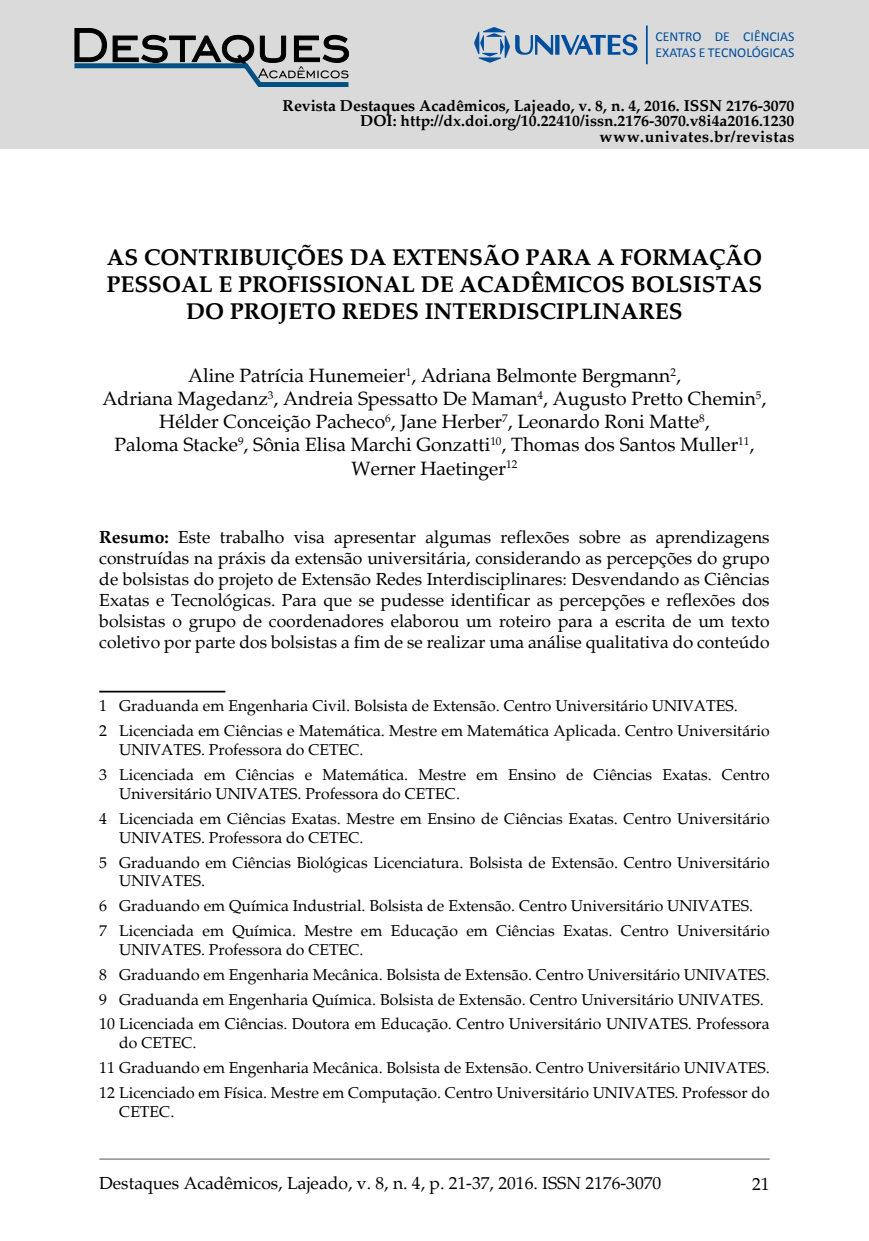
<style>
.page{position:relative;width:869px;height:1241px;background:#fff}
.page>*{position:absolute;margin:0;border:0;box-sizing:border-box;transform-origin:0 0}
.t1{font:700 22.75px/27.3px "Palatino";color:#000;text-align:center}
.t2{font:19.25px/23.1px "Palatino";color:#000;text-align:center}
.t3{font:17.5px/21px "Palatino";color:#000;text-align:justify}
.t4{font:15.75px/24.8px "Palatino";color:#000}
.t5{font:700 15.75px/15.8px "Palatino";color:#000;text-align:right}
.t6{font:13.65px/16.4px "Calibri";color:#004f9f}
.s1{font-weight:700}
</style>
<div class="page">
<hr style="left:99px;top:1157px;width:670px;height:2px;background:#9c9da2">
<div style="left:0;top:0;width:868px;height:149px;background:#dadada"></div>
<svg style="left:555px;top:35px;width:4px;height:20px"></svg>
<svg style="left:515px;top:35px;width:38px;height:20px"></svg>
<svg style="left:561px;top:34px;width:76px;height:21px"></svg>
<svg style="left:474px;top:27px;width:35px;height:36px"></svg>
<hr style="left:645px;top:25px;width:2px;height:39px;background:#004f9f">
<svg style="left:74px;top:28px;width:275px;height:59px"></svg>
<hr style="left:99px;top:690px;width:126px;height:2px;background:#000">
<p class="t6" style="left:655px;top:28px;width:140px">CENTRO DE CIÊNCIAS<br>EXATAS E TECNOLÓGICAS</p>
<p class="t5" style="left:282px;top:98px;width:513px">Revista Destaques Acadêmicos, Lajeado, v. 8, n. 4, 2016. ISSN 2176-3070<br>DOI: http://dx.doi.org/10.22410/issn.2176-3070.v8i4a2016.1230 www.univates.br/revistas</p>
<h1 class="t1" style="left:106px;top:243px;width:657px">AS CONTRIBUIÇÕES DA EXTENSÃO PARA A FORMAÇÃO<br>PESSOAL E PROFISSIONAL DE ACADÊMICOS BOLSISTAS<br>DO PROJETO REDES INTERDISCIPLINARES</h1>
<p class="t2" style="left:103px;top:364px;width:665px">Aline Patrícia Hunemeier<sup>1</sup>, Adriana Belmonte Bergmann<sup>2</sup>,<br>Adriana Magedanz<sup>3</sup>, Andreia Spessatto De Maman<sup>4</sup>, Augusto Pretto Chemin<sup>5</sup>, Hélder Conceição Pacheco<sup>6</sup>, Jane Herber<sup>7</sup>, Leonardo Roni Matte<sup>8</sup>,<br>Paloma Stacke<sup>9</sup>, Sônia Elisa Marchi Gonzatti<sup>10</sup>, Thomas dos Santos Muller<sup>11</sup>, Werner Haetinger<sup>12</sup></p>
<p class="t3" style="left:99px;top:526px;width:671px"><span class="s1">Resumo:</span> Este trabalho visa apresentar algumas reflexões sobre as aprendizagens construídas na práxis da extensão universitária, considerando as percepções do grupo de bolsistas do projeto de Extensão Redes Interdisciplinares: Desvendando as Ciências Exatas e Tecnológicas. Para que se pudesse identificar as percepções e reflexões dos bolsistas o grupo de coordenadores elaborou um roteiro para a escrita de um texto coletivo por parte dos bolsistas a fim de se realizar uma análise qualitativa do conteúdo</p>
<p class="t4" style="left:99px;top:693px;width:671px">1 Graduanda em Engenharia Civil. Bolsista de Extensão. Centro Universitário UNIVATES.<br>2 Licenciada em Ciências e Matemática. Mestre em Matemática Aplicada. Centro Universitário</p>
<p class="t4" style="left:99px;top:737px;width:671px;text-indent:20px">UNIVATES. Professora do CETEC.<br>3 Licenciada em Ciências e Matemática. Mestre em Ensino de Ciências Exatas. Centro</p>
<p class="t4" style="left:99px;top:781px;width:671px;text-indent:20px">Universitário UNIVATES. Professora do CETEC.<br>4 Licenciada em Ciências Exatas. Mestre em Ensino de Ciências Exatas. Centro Universitário</p>
<p class="t4" style="left:99px;top:825px;width:671px;text-indent:20px">UNIVATES. Professora do CETEC.<br>5 Graduando em Ciências Biológicas Licenciatura. Bolsista de Extensão. Centro Universitário</p>
<p class="t4" style="left:99px;top:868px;width:671px;text-indent:20px">UNIVATES.<br>6 Graduando em Química Industrial. Bolsista de Extensão. Centro Universitário UNIVATES.<br>7 Licenciada em Química. Mestre em Educação em Ciências Exatas. Centro Universitário</p>
<p class="t4" style="left:99px;top:937px;width:671px;text-indent:20px">UNIVATES. Professora do CETEC.<br>8 Graduando em Engenharia Mecânica. Bolsista de Extensão. Centro Universitário UNIVATES.<br>9 Graduanda em Engenharia Química. Bolsista de Extensão. Centro Universitário UNIVATES.<br>10 Licenciada em Ciências. Doutora em Educação. Centro Universitário UNIVATES. Professora</p>
<p class="t4" style="left:99px;top:1030px;width:671px;text-indent:20px">do CETEC.<br>11 Graduando em Engenharia Mecânica. Bolsista de Extensão. Centro Universitário UNIVATES.<br>12 Licenciado em Física. Mestre em Computação. Centro Universitário UNIVATES. Professor do</p>
<p class="t4" style="left:119px;top:1099px;width:57px">CETEC.</p>
<p class="t3" style="left:99px;top:1172px;width:563px">Destaques Acadêmicos, Lajeado, v. 8, n. 4, p. 21-37, 2016. ISSN 2176-3070</p>
<p class="t3" style="left:751px;top:1173px;width:19px">21</p>
</div>
